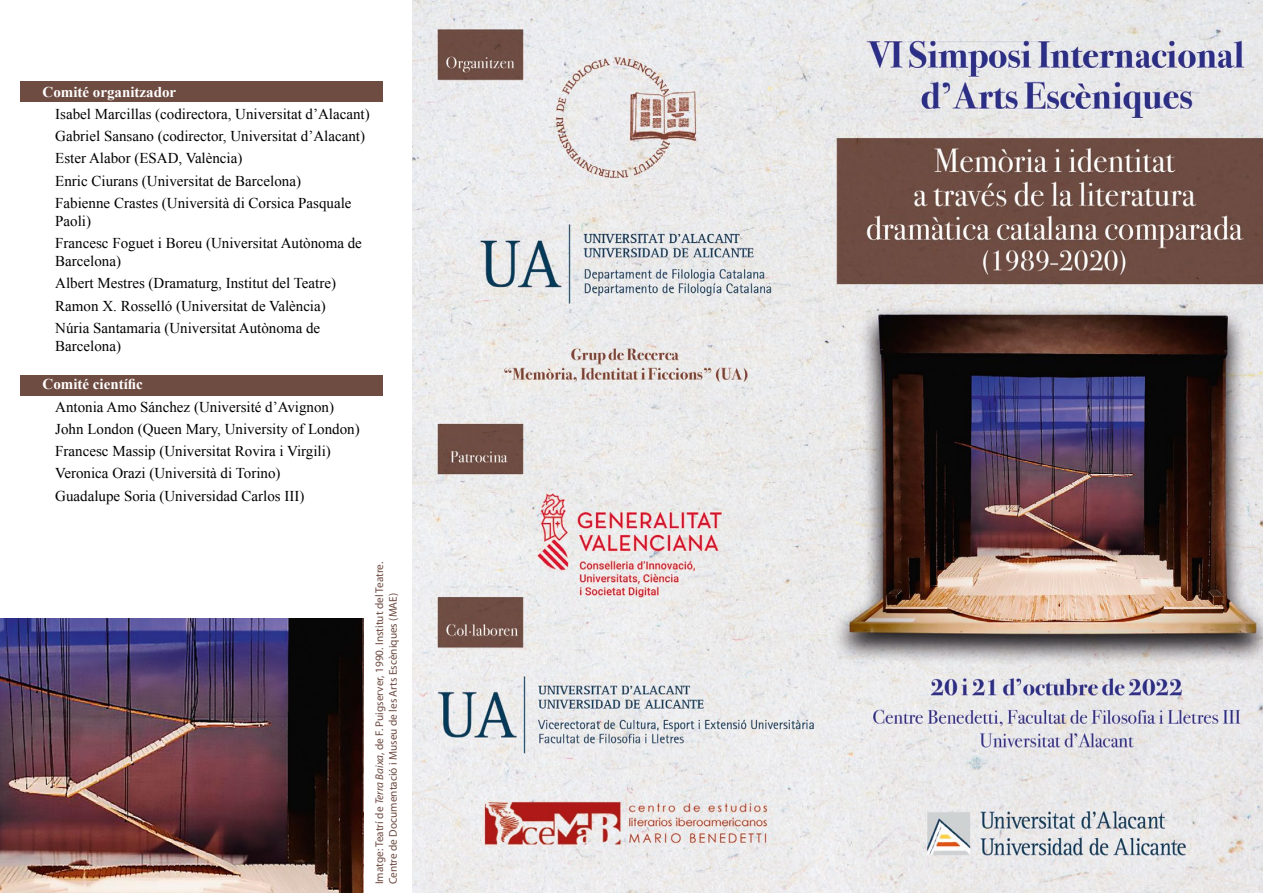
<style>
.page{position:relative;width:1263px;height:893px;background:#fff}
.page>*{position:absolute;margin:0;border:0;box-sizing:border-box;transform-origin:0 0}
.t1{font:15px/22.2px "Times New Roman";color:#000}
.t2{font:700 15px "Times New Roman";color:#fff}
.t3{font:11.25px/13.5px "Myriad Pro";color:#6e4c43}
.s1{font-style:italic}
</style>
<div class="page">
<img style="left:412px;top:0;width:851px;height:893px">
<div style="left:20px;top:375px;width:363px;height:21px;background:#6f4c42"></div>
<div style="left:20px;top:81px;width:363px;height:21px;background:#6f4c42"></div>
<img style="left:0;top:618px;width:364px;height:275px">
<p class="t2" style="left:43px;top:81px;width:135px">Comité organitzador</p>
<p class="t1" style="left:55px;top:103px;width:316px">Isabel Marcillas (codirectora, Universitat d’Alacant)<br>Gabriel Sansano (codirector, Universitat d’Alacant)<br>Ester Alabor (ESAD, València)<br>Enric Ciurans (Universitat de Barcelona)<br>Fabienne Crastes (Università di Corsica Pasquale</p>
<p class="t1" style="left:55px;top:209px;width:308px">Paoli)<br>Francesc Foguet i Boreu (Universitat Autònoma de</p>
<p class="t1" style="left:55px;top:250px;width:282px">Barcelona)<br>Albert Mestres (Dramaturg, Institut del Teatre)<br>Ramon X. Rosselló (Universitat de València)<br>Núria Santamaria (Universitat Autònoma de</p>
<p class="t1" style="left:55px;top:334px;width:67px">Barcelona)</p>
<p class="t2" style="left:43px;top:374px;width:102px">Comité científic</p>
<p class="t1" style="left:55px;top:395px;width:306px">Antonia Amo Sánchez (Université d’Avignon)<br>John London (Queen Mary, University of London)<br>Francesc Massip (Universitat Rovira i Virgili)<br>Veronica Orazi (Università di Torino)<br>Guadalupe Soria (Universidad Carlos III)</p>
<p class="t3" style="left:373px;top:884px;width:324px;rotate:-90deg">Imatge: Teatrí de <span class="s1">Terra Baixa</span>, de F. Puigserver, 1990. Institut del Teatre.<br>Centre de Documentació i Museu de les Arts Escèniques (MAE)</p>
</div>
